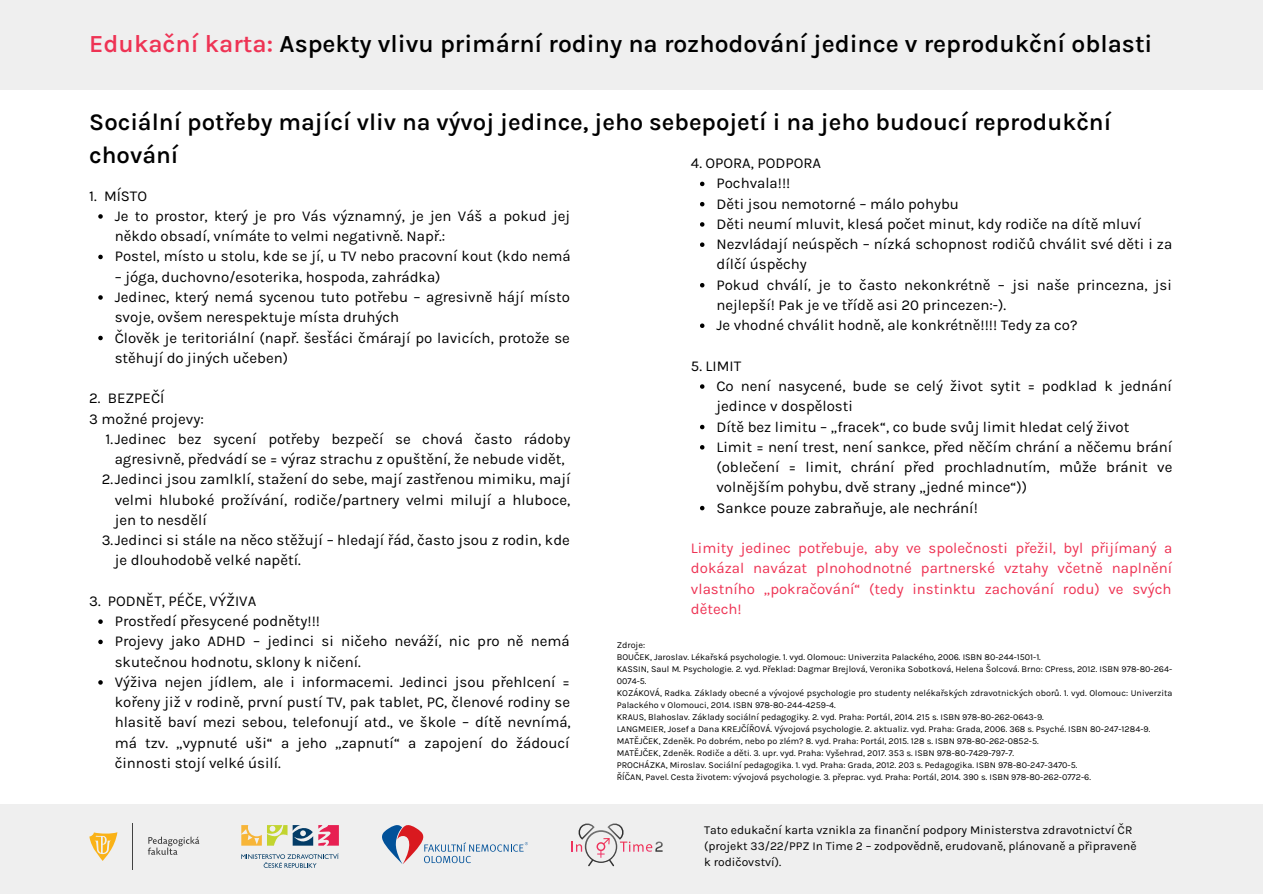
<style>
.page{position:relative;width:1263px;height:894px;background:#fff}
.page>*{position:absolute;margin:0;border:0;box-sizing:border-box;transform-origin:0 0}
.t1{font:600 24.75px "Karla";color:#000}
.t2{font:600 24px/32.5px "Karla";color:#000}
.t3{font:15px/20.2px "Karla";color:#000}
.t4{font:15px/20.2px "Karla";color:#ee3354;text-align:justify}
.t5{font:12px/16px "Karla";color:#000}
.t6{font:9px/12px "Karla";color:#000}
.s1{color:#ee3354}
</style>
<div class="page">
<div style="left:0;top:803px;width:1263px;height:90px;background:#efefef"></div>
<div style="left:0;top:0;width:1263px;height:89px;background:#efefef"></div>
<svg style="left:572px;top:823px;width:91px;height:43px"></svg>
<svg style="left:382px;top:825px;width:146px;height:38px"></svg>
<svg style="left:241px;top:853px;width:98px;height:14px"></svg>
<svg style="left:241px;top:825px;width:98px;height:20px"></svg>
<hr style="left:132px;top:823px;width:1px;height:46px;background:#424242">
<svg style="left:148px;top:836px;width:51px;height:18px"></svg>
<svg style="left:89px;top:832px;width:28px;height:28px"></svg>
<svg style="left:98px;top:214px;width:5px;height:5px"></svg>
<svg style="left:98px;top:254px;width:5px;height:5px"></svg>
<svg style="left:98px;top:295px;width:5px;height:4px"></svg>
<svg style="left:98px;top:335px;width:5px;height:5px"></svg>
<svg style="left:98px;top:619px;width:5px;height:4px"></svg>
<svg style="left:98px;top:639px;width:5px;height:5px"></svg>
<svg style="left:98px;top:680px;width:5px;height:4px"></svg>
<svg style="left:700px;top:182px;width:4px;height:4px"></svg>
<svg style="left:700px;top:202px;width:4px;height:4px"></svg>
<svg style="left:700px;top:222px;width:4px;height:5px"></svg>
<svg style="left:700px;top:242px;width:4px;height:5px"></svg>
<svg style="left:700px;top:283px;width:4px;height:4px"></svg>
<svg style="left:700px;top:323px;width:4px;height:5px"></svg>
<svg style="left:700px;top:384px;width:4px;height:4px"></svg>
<svg style="left:700px;top:424px;width:4px;height:5px"></svg>
<svg style="left:700px;top:445px;width:4px;height:4px"></svg>
<svg style="left:700px;top:505px;width:4px;height:5px"></svg>
<h1 class="t1" style="left:89px;top:29px;width:1065px"><span class="s1">Edukační karta:</span> Aspekty vlivu primární rodiny na rozhodování jedince v reprodukční oblasti</h1>
<h2 class="t2" style="left:89px;top:106px;width:1024px">Sociální potřeby mající vliv na vývoj jedince, jeho sebepojetí i na jeho budoucí reprodukční chování</h2>
<p class="t3" style="left:691px;top:153px;width:132px">4. OPORA, PODPORA</p>
<p class="t3" style="left:89px;top:185px;width:59px">1. MÍSTO</p>
<p class="t3" style="left:115px;top:206px;width:457px">Je to prostor, který je pro Vás významný, je jen Váš a pokud jej někdo obsadí, vnímáte to velmi negativně. Např.:<br>Postel, místo u stolu, kde se jí, u TV nebo pracovní kout (kdo nemá</p>
<p class="t3" style="left:115px;top:266px;width:457px">– jóga, duchovno/esoterika, hospoda, zahrádka)<br>Jedinec, který nemá sycenou tuto potřebu – agresivně hájí místo svoje, ovšem nerespektuje místa druhých<br>Člověk je teritoriální (např. šesťáci čmárají po lavicích, protože se stěhují do jiných učeben)</p>
<p class="t3" style="left:89px;top:388px;width:116px">2. BEZPEČÍ<br>3 možné projevy:</p>
<p class="t3" style="left:106px;top:428px;width:466px">1.Jedinec bez sycení potřeby bezpečí se chová často rádoby</p>
<p class="t3" style="left:115px;top:449px;width:451px">agresivně, předvádí se = výraz strachu z opuštění, že nebude vidět,</p>
<p class="t3" style="left:102px;top:469px;width:470px">2.Jedinci jsou zamlklí, stažení do sebe, mají zastřenou mimiku, mají</p>
<p class="t3" style="left:115px;top:489px;width:457px">velmi hluboké prožívání, rodiče/partnery velmi milují a hluboce,</p>
<p class="t3" style="left:115px;top:509px;width:94px">jen to nesdělí</p>
<p class="t3" style="left:102px;top:530px;width:470px">3.Jedinci si stále na něco stěžují – hledají řád, často jsou z rodin, kde</p>
<p class="t3" style="left:115px;top:550px;width:188px">je dlouhodobě velké napětí.</p>
<p class="t3" style="left:89px;top:590px;width:169px">3. PODNĚT, PÉČE, VÝŽIVA</p>
<p class="t3" style="left:115px;top:611px;width:457px">Prostředí přesycené podněty!!!<br>Projevy jako ADHD – jedinci si ničeho neváží, nic pro ně nemá skutečnou hodnotu, sklony k ničení.<br>Výživa nejen jídlem, ale i informacemi. Jedinci jsou přehlcení = kořeny již v rodině, první pustí TV, pak tablet, PC, členové rodiny se hlasitě baví mezi sebou, telefonují atd., ve škole – dítě nevnímá, má tzv. „vypnuté uši“ a jeho „zapnutí“ a zapojení do žádoucí činnosti stojí velké úsilí.</p>
<p class="t3" style="left:716px;top:173px;width:457px">Pochvala!!!<br>Děti jsou nemotorné – málo pohybu<br>Děti neumí mluvit, klesá počet minut, kdy rodiče na dítě mluví Nezvládají neúspěch – nízká schopnost rodičů chválit své děti i za dílčí úspěchy<br>Pokud chválí, je to často nekonkrétně – jsi naše princezna, jsi nejlepší! Pak je ve třídě asi 20 princezen:-).<br>Je vhodné chválit hodně, ale konkrétně!!!! Tedy za co?</p>
<p class="t3" style="left:691px;top:355px;width:52px">5. LIMIT</p>
<p class="t3" style="left:716px;top:376px;width:457px">Co není nasycené, bude se celý život sytit = podklad k jednání jedince v dospělosti<br>Dítě bez limitu – „fracek“, co bude svůj limit hledat celý život<br>Limit = není trest, není sankce, před něčím chrání a něčemu brání (oblečení = limit, chrání před prochladnutím, může bránit ve volnějším pohybu, dvě strany „jedné mince“))<br>Sankce pouze zabraňuje, ale nechrání!</p>
<p class="t4" style="left:691px;top:538px;width:483px">Limity jedinec potřebuje, aby ve společnosti přežil, byl přijímaný a dokázal navázat plnohodnotné partnerské vztahy včetně naplnění vlastního „pokračování“ (tedy instinktu zachování rodu) ve svých dětech!</p>
<p class="t6" style="left:617px;top:638px;width:557px">Zdroje:<br>BOUČEK, Jaroslav. Lékařská psychologie. 1. vyd. Olomouc: Univerzita Palackého, 2006. ISBN 80-244-1501-1.<br>KASSIN, Saul M. Psychologie. 2. vyd. Překlad: Dagmar Brejlová, Veronika Sobotková, Helena Šolcová. Brno: CPress, 2012. ISBN 978-80-264- 0074-5.<br>KOZÁKOVÁ, Radka. Základy obecné a vývojové psychologie pro studenty nelékařských zdravotnických oborů. 1. vyd. Olomouc: Univerzita Palackého v Olomouci, 2014. ISBN 978-80-244-4259-4.<br>KRAUS, Blahoslav. Základy sociální pedagogiky. 2. vyd. Praha: Portál, 2014. 215 s. ISBN 978-80-262-0643-9.<br>LANGMEIER, Josef a Dana KREJČÍŘOVÁ. Vývojová psychologie. 2. aktualiz. vyd. Praha: Grada, 2006. 368 s. Psyché. ISBN 80-247-1284-9.<br>MATĚJČEK, Zdeněk. Po dobrém, nebo po zlém? 8. vyd. Praha: Portál, 2015. 128 s. ISBN 978-80-262-0852-5.<br>MATĚJČEK, Zdeněk. Rodiče a děti. 3. upr. vyd. Praha: Vyšehrad, 2017. 353 s. ISBN 978-80-7429-797-7.<br>PROCHÁZKA, Miroslav. Sociální pedagogika. 1. vyd. Praha: Grada, 2012. 203 s. Pedagogika. ISBN 978-80-247-3470-5.<br>ŘÍČAN, Pavel. Cesta životem: vývojová psychologie. 3. přeprac. vyd. Praha: Portál, 2014. 390 s. ISBN 978-80-262-0772-6.</p>
<p class="t5" style="left:704px;top:821px;width:434px">Tato edukační karta vznikla za finanční podpory Ministerstva zdravotnictví ČR (projekt 33/22/PPZ In Time 2 – zodpovědně, erudovaně, plánovaně a připraveně k rodičovství).</p>
</div>
